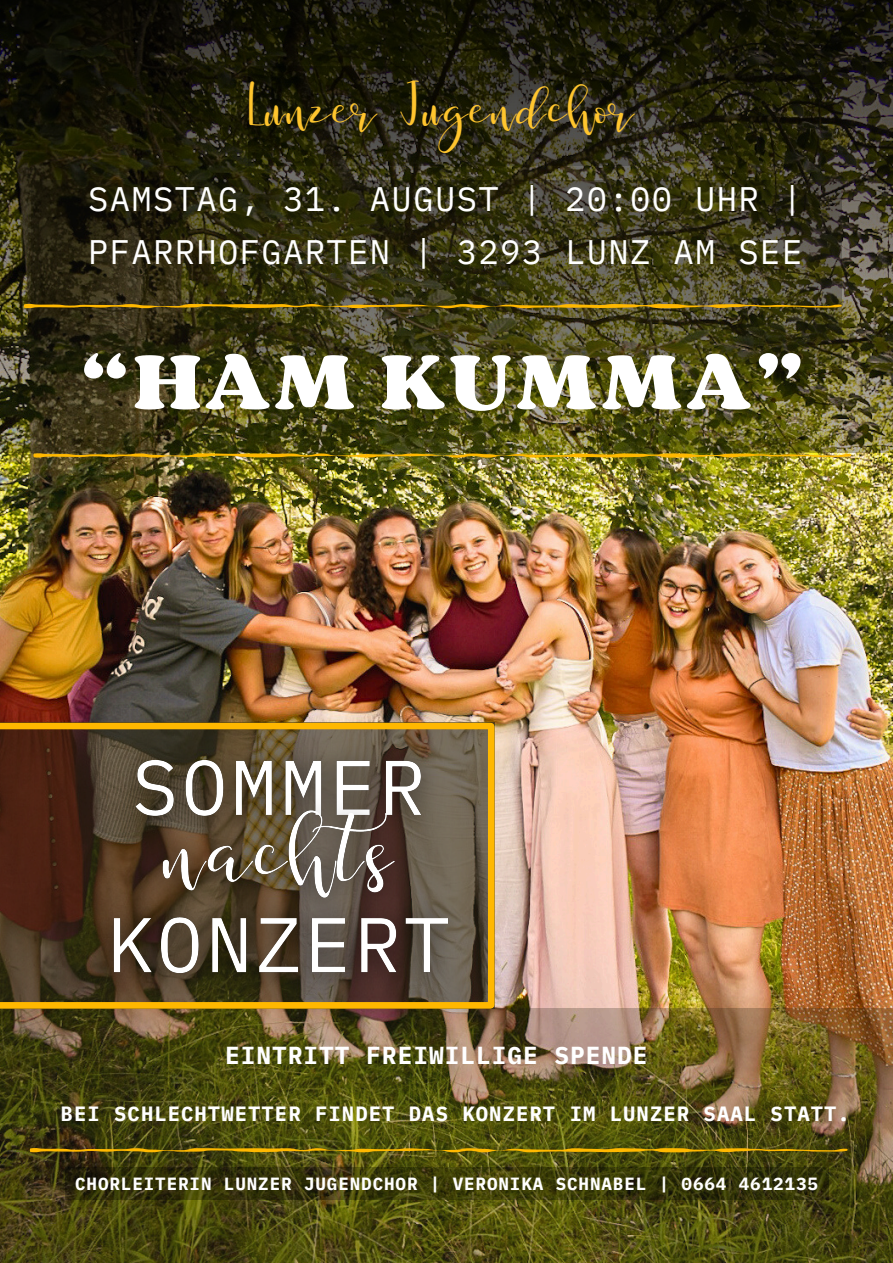
<style>
.page{position:relative;width:893px;height:1263px;background:#fff}
.page>*{position:absolute;margin:0;border:0;box-sizing:border-box;transform-origin:0 0}
.t1{font:81.82px "Sergio Trendy";letter-spacing:.04em;color:#fff}
.t2{font:45.22px "Just Write Solid";letter-spacing:.04em;color:#ffc52e}
.t3{font:33.9px/53.4px "IBM Plex Mono";letter-spacing:.04em;color:#fff}
.t4{font:700 24.53px "IBM Plex Mono";letter-spacing:.04em;color:#fff}
.t5{font:700 20.62px "IBM Plex Mono";letter-spacing:.05em;color:#fff}
.t6{font:700 17.62px "IBM Plex Mono";letter-spacing:.05em;color:#fff}
</style>
<div class="page">
<img style="left:0;top:452px;width:893px;height:557px">
<img style="left:0;top:0;width:893px;height:452px">
<svg style="left:24px;top:303px;width:817px;height:6px;background:#896b10"></svg>
<img style="left:33px;top:453px;width:818px;height:5px">
<img style="left:0;top:1009px;width:893px;height:254px">
<svg style="left:30px;top:1147px;width:817px;height:6px;background:#8f7409"></svg>
<svg style="left:0;top:722px;width:495px;height:287px;background:#6c4616"></svg>
<div style="left:65px;top:1167px;width:763px;height:33px;background:#000;opacity:.29"></div>
<div style="left:249px;top:67px;width:387px;height:99px;background:#000;opacity:.18"></div>
<img style="left:80px;top:730px;width:401px;height:279px">
<h1 class="t2" style="left:250px;top:78px;width:387px">Lunzer Jugendchor</h1>
<p class="t3" style="left:88px;top:171px;width:716px">SAMSTAG, 31. AUGUST | 20:00 UHR |<br>PFARRHOFGARTEN | 3293 LUNZ AM SEE</p>
<h2 class="t1" style="left:80px;top:331px;width:726px">“HAM KUMMA”</h2>
<p class="t4" style="left:225px;top:1039px;width:424px">EINTRITT FREIWILLIGE SPENDE</p>
<p class="t5" style="left:61px;top:1100px;width:791px">BEI SCHLECHTWETTER FINDET DAS KONZERT IM LUNZER SAAL STATT.</p>
<h3 class="t6" style="left:75px;top:1172px;width:744px">CHORLEITERIN LUNZER JUGENDCHOR | VERONIKA SCHNABEL | 0664 4612135</h3>
</div>
